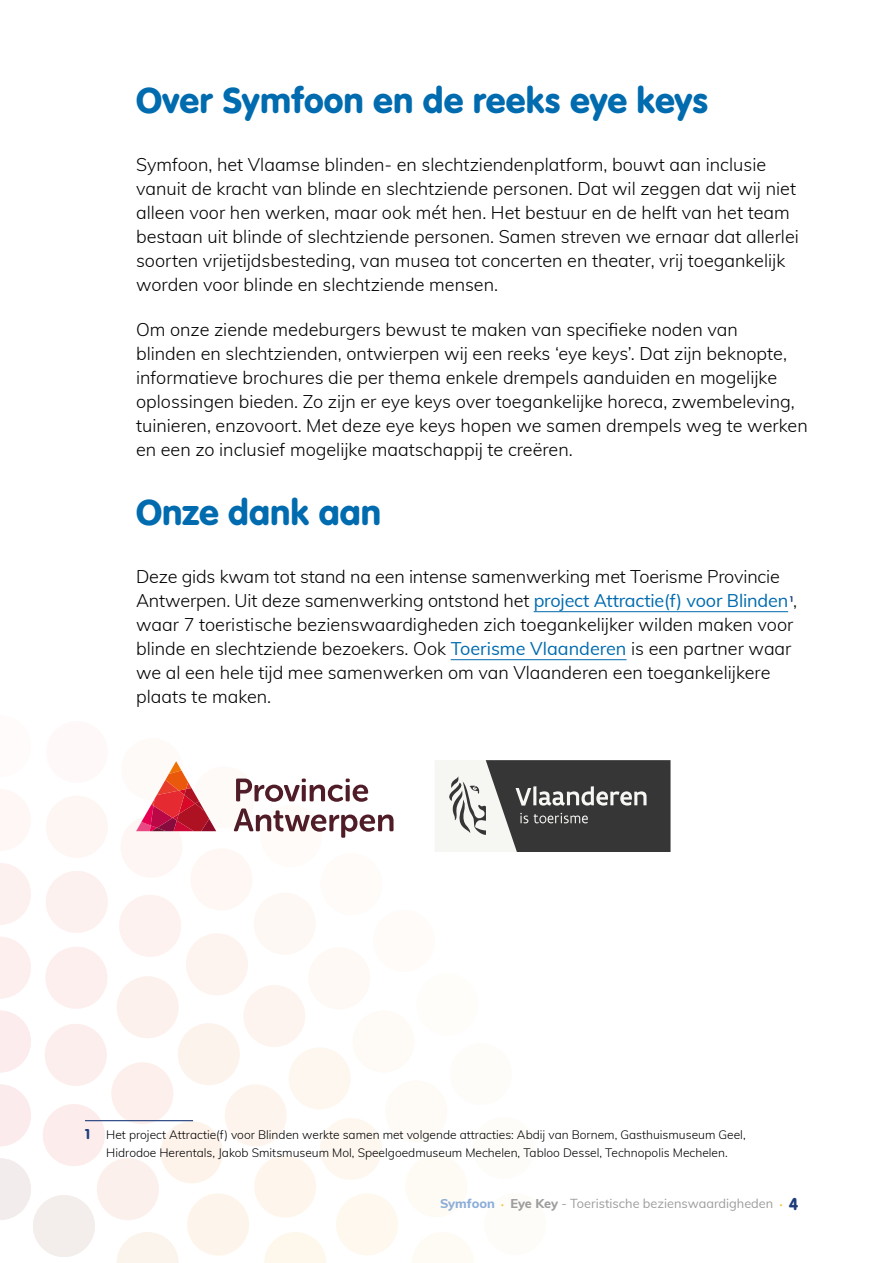
<style>
.page{position:relative;width:893px;height:1263px;background:#fff}
.page>*{position:absolute;margin:0;border:0;box-sizing:border-box;transform-origin:0 0}
.t1{font:37.5px "VAG Rundschrift D";color:#006bae}
.t2{font:300 18px/24px "Muli";color:#000}
.t3{font:12.75px "Muli";color:#9d9d9c}
.t4{font:300 12px/18px "Muli";color:#000;text-align:center}
.s1{font-weight:400;color:#006bae}
.s2{font-family:"VAG Rundschrift D";font-weight:400;font-size:15px;color:#1e3c7c}
.s3{font-weight:800;color:#8daed8}
.s4{font-family:"VAG Rundschrift D";color:#fcc240}
.s5{font-weight:800}
.s6{font-family:"VAG Rundschrift D";font-size:18px;color:#1e3c7c}
</style>
<div class="page">
<hr style="left:534px;top:611px;width:254px;height:1px;background:#006bae">
<hr style="left:451px;top:659px;width:175px;height:1px;background:#006bae">
<svg style="left:0;top:760px;width:670px;height:503px"></svg>
<h1 class="t1" style="left:136px;top:78px;width:574px">Over Symfoon en de reeks eye keys</h1>
<p class="t2" style="left:136px;top:151px;width:664px">Symfoon, het Vlaamse blinden- en slechtziendenplatform, bouwt aan inclusie vanuit de kracht van blinde en slechtziende personen. Dat wil zeggen dat wij niet alleen voor hen werken, maar ook mét hen. Het bestuur en de helft van het team bestaan uit blinde of slechtziende personen. Samen streven we ernaar dat allerlei soorten vrijetijdsbesteding, van musea tot concerten en theater, vrij toegankelijk worden voor blinde en slechtziende mensen.</p>
<p class="t2" style="left:136px;top:316px;width:673px">Om onze ziende medeburgers bewust te maken van specifieke noden van<br>blinden en slechtzienden, ontwierpen wij een reeks ‘eye keys’. Dat zijn beknopte, informatieve brochures die per thema enkele drempels aanduiden en mogelijke oplossingen bieden. Zo zijn er eye keys over toegankelijke horeca, zwembeleving, tuinieren, enzovoort. Met deze eye keys hopen we samen drempels weg te werken en een zo inclusief mogelijke maatschappij te creëren.</p>
<h1 class="t1" style="left:136px;top:490px;width:247px">Onze dank aan</h1>
<p class="t2" style="left:136px;top:564px;width:663px">Deze gids kwam tot stand na een intense samenwerking met Toerisme Provincie Antwerpen. Uit deze samenwerking ontstond het <span class="s1">project Attractie(f) voor Blinden</span> <sup>1</sup>, waar 7 toeristische bezienswaardigheden zich toegankelijker wilden maken voor blinde en slechtziende bezoekers. Ook <span class="s1">Toerisme Vlaanderen</span> is een partner waar we al een hele tijd mee samenwerken om van Vlaanderen een toegankelijkere plaats te maken.</p>
<p class="t4" style="left:85px;top:1125px;width:662px"><span class="s2">1</span> Het project Attractie(f) voor Blinden werkte samen met volgende attracties: Abdij van Bornem, Gasthuismuseum Geel,<br>Hidrodoe Herentals, Jakob Smitsmuseum Mol, Speelgoedmuseum Mechelen, Tabloo Dessel, Technopolis Mechelen.</p>
<p class="t3" style="left:440px;top:1194px;width:360px"><span class="s3">Symfoon</span> <span class="s4">∙</span> <span class="s5">Eye Key</span> - Toeristische bezienswaardigheden <span class="s4">∙</span> <span class="s6">4</span></p>
</div>
